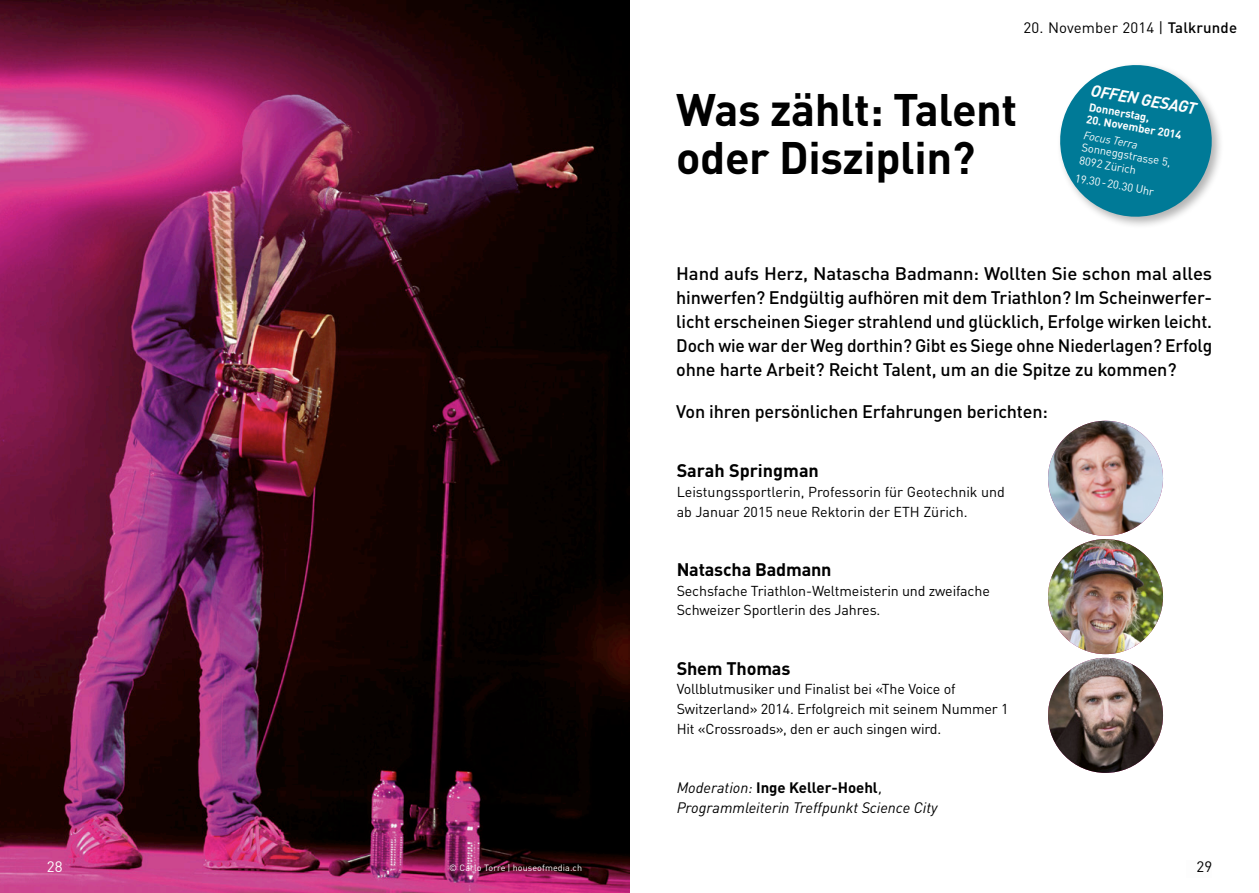
<style>
.page{position:relative;width:1259px;height:893px;background:#fff}
.page>*{position:absolute;margin:0;border:0;box-sizing:border-box;transform-origin:0 0}
.t1{font:700 45px/48px "DIN Pro";letter-spacing:-.01em;color:#000}
.t2{font:500 18px/24px "DIN Pro";letter-spacing:-.01em;color:#000;text-align:justify}
.t3{font:700 18px "DIN Pro";letter-spacing:-.01em;color:#000}
.t4{font:italic 700 16.5px "DIN Pro";color:#fdfdfd}
.t5{font:italic 15px/19.8px "DIN Pro";color:#000}
.t6{font:15px "DIN Pro";letter-spacing:.01em;color:#000}
.t7{font:15px "DIN Pro";color:#fdfdfd}
.t8{font:14.25px/19.6px "DIN Pro";letter-spacing:-.01em;color:#000}
.t9{font:11.25px/13.5px "DIN Pro";color:#fdfdfd}
.t10{font:700 11.25px "DIN Pro";color:#fdfdfd}
.t11{font:italic 11.25px "DIN Pro";color:#fdfdfd}
.t12{font:9px "DIN Pro";letter-spacing:.01em;color:#fdfdfd}
.s1{font-weight:500}
.s2{font-weight:700;font-style:normal}
</style>
<div class="page">
<img style="left:0;top:0;width:629px;height:893px">
<div style="left:1056px;top:61px;width:168px;height:168px;background:#000;opacity:.3"></div>
<svg style="left:1056px;top:61px;width:162px;height:162px"></svg>
<img style="left:1048px;top:658px;width:115px;height:115px;border-radius:57px">
<img style="left:1048px;top:539px;width:115px;height:115px;border-radius:57px">
<img style="left:1048px;top:421px;width:116px;height:119px">
<p class="t7" style="left:47px;top:854px;width:17px">28</p>
<p class="t12" style="left:449px;top:860px;width:134px">© Carlo Torre | houseofmedia.ch</p>
<p class="t6" style="left:1023px;top:16px;width:215px">20. November 2014 | <span class="s1">Talkrunde</span></p>
<h1 class="t1" style="left:676px;top:80px;width:343px">Was zählt: Talent oder Disziplin?</h1>
<p class="t4" style="left:1093px;top:77px;width:108px;rotate:10deg">OFFEN GESAGT</p>
<p class="t10" style="left:1090px;top:98px;width:63px;rotate:10deg">Donnerstag,</p>
<p class="t10" style="left:1088px;top:109px;width:98px;rotate:10deg">20. November 2014</p>
<p class="t11" style="left:1085px;top:126px;width:56px;rotate:10deg">Focus Terra</p>
<p class="t9" style="left:1083px;top:139px;width:92px;rotate:10deg">Sonneggstrasse 5,<br>8092 Zürich</p>
<p class="t9" style="left:1076px;top:170px;width:82px;rotate:10deg">19.30-20.30 Uhr</p>
<p class="t2" style="left:676px;top:260px;width:537px">Hand aufs Herz, Natascha Badmann: Wollten Sie schon mal alles hinwerfen? Endgültig aufhören mit dem Triathlon? Im Scheinwerfer&shy;licht erscheinen Sieger strahlend und glücklich, Erfolge wirken leicht.<br>Doch wie war der Weg dorthin? Gibt es Siege ohne Niederlagen? Erfolg ohne harte Arbeit? Reicht Talent, um an die Spitze zu kommen?</p>
<p class="t2" style="left:676px;top:398px;width:373px">Von ihren persönlichen Erfahrungen berichten:</p>
<p class="t3" style="left:676px;top:456px;width:144px">Sarah Springman</p>
<p class="t8" style="left:676px;top:481px;width:330px">Leistungssportlerin, Professorin für Geotechnik und ab Januar 2015 neue Rektorin der ETH Zürich.</p>
<p class="t3" style="left:676px;top:554px;width:156px">Natascha Badmann</p>
<p class="t8" style="left:676px;top:579px;width:315px">Sechsfache Triathlon-Weltmeisterin und zweifache<br>Schweizer Sportlerin des Jahres.</p>
<p class="t3" style="left:676px;top:653px;width:115px">Shem Thomas</p>
<p class="t8" style="left:676px;top:678px;width:333px">Vollblutmusiker und Finalist bei «The Voice of<br>Switzerland» 2014. Erfolgreich mit seinem Nummer 1<br>Hit «Crossroads», den er auch singen wird.</p>
<p class="t5" style="left:676px;top:776px;width:262px">Moderation: <span class="s2">Inge Keller-Hoehl</span>,<br>Programmleiterin Treffpunkt Science City</p>
<p class="t6" style="left:1196px;top:854px;width:17px">29</p>
</div>
